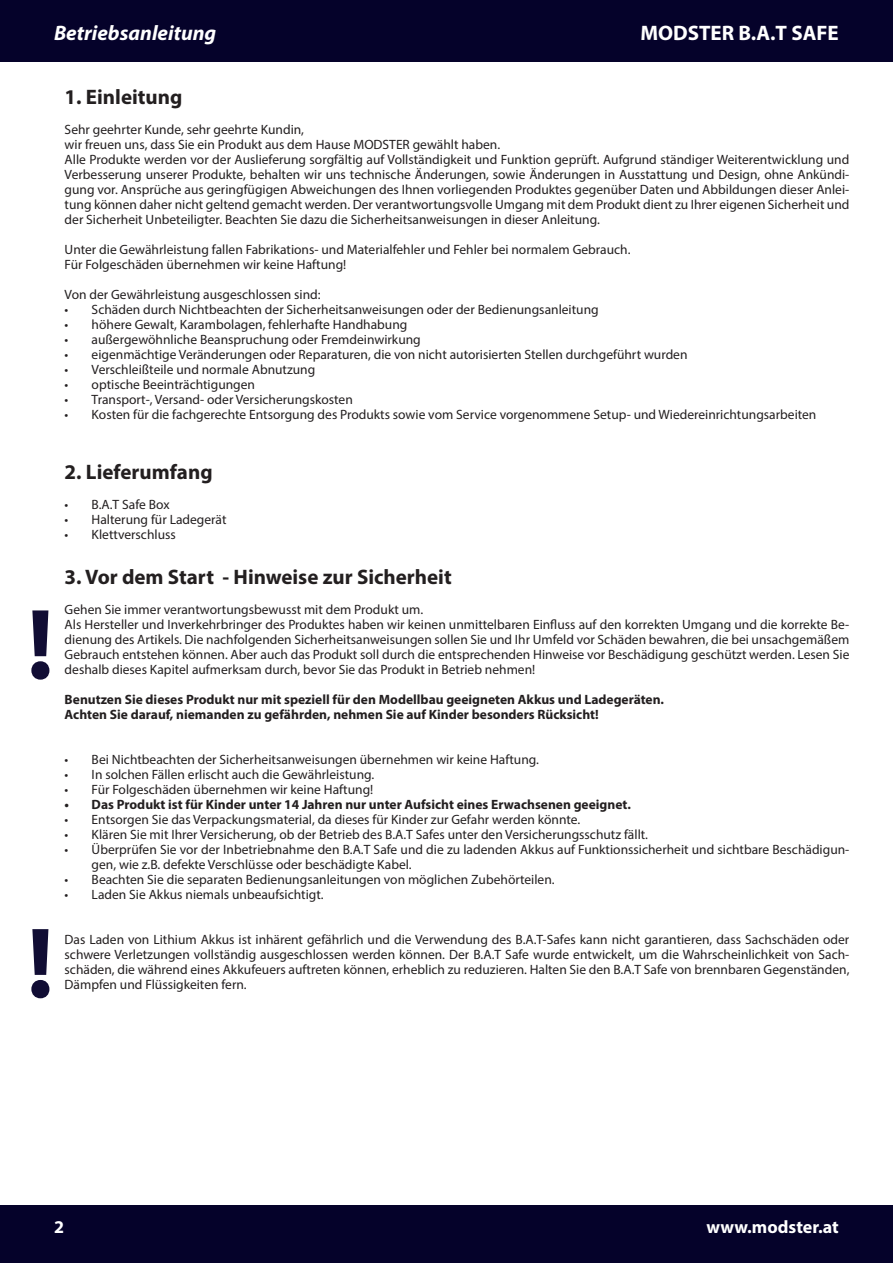
<style>
.page{position:relative;width:893px;height:1263px;background:#fff}
.page>*{position:absolute;margin:0;border:0;box-sizing:border-box;transform-origin:0 0}
.t1{font:700 100.95px "Myriad Pro";color:#110d34}
.t2{font:700 21px "Myriad Pro";color:#231f20}
.t3{font:italic 700 21px "Myriad Pro";color:#fff}
.t4{font:700 21px "Myriad Pro";color:#fff}
.t5{font:700 18px "Myriad Pro";color:#fff}
.t6{font:13.5px/15px "Myriad Pro";color:#231f20;text-align:justify}
.t7{font:700 13.5px "Myriad Pro";color:#231f20}
</style>
<div class="page">
<div style="left:0;top:0;width:893px;height:62px;background:#05022a"></div>
<div style="left:0;top:1205px;width:893px;height:58px;background:#05022a"></div>
<h2 class="t3" style="left:54px;top:19px;width:164px">Betriebsanleitung</h2>
<h2 class="t4" style="left:640px;top:19px;width:200px">MODSTER B.A.T SAFE</h2>
<p class="t2" style="left:65px;top:84px;width:119px">1. Einleitung</p>
<p class="t6" style="left:65px;top:122px;width:241px">Sehr geehrter Kunde, sehr geehrte Kundin,</p>
<p class="t6" style="left:65px;top:137px;width:437px">wir freuen uns, dass Sie ein Produkt aus dem Hause MODSTER gewählt haben.</p>
<p class="t6" style="left:65px;top:152px;width:786px">Alle Produkte werden vor der Auslieferung sorgfältig auf Vollständigkeit und Funktion geprüft. Aufgrund ständiger Weiterentwicklung und Verbesserung unserer Produkte, behalten wir uns technische Änderungen, sowie Änderungen in Ausstattung und Design, ohne Ankündi&shy;gung vor. Ansprüche aus geringfügigen Abweichungen des Ihnen vorliegenden Produktes gegenüber Daten und Abbildungen dieser Anlei&shy;tung können daher nicht geltend gemacht werden. Der verantwortungsvolle Umgang mit dem Produkt dient zu Ihrer eigenen Sicherheit und der Sicherheit Unbeteiligter. Beachten Sie dazu die Sicherheitsanweisungen in dieser Anleitung.</p>
<p class="t6" style="left:65px;top:242px;width:567px">Unter die Gewährleistung fallen Fabrikations- und Materialfehler und Fehler bei normalem Gebrauch.</p>
<p class="t6" style="left:65px;top:257px;width:283px">Für Folgeschäden übernehmen wir keine Haftung!</p>
<p class="t6" style="left:65px;top:287px;width:257px">Von der Gewährleistung ausgeschlossen sind:</p>
<p class="t6" style="left:65px;top:302px;width:536px">• Schäden durch Nichtbeachten der Sicherheitsanweisungen oder der Bedienungsanleitung</p>
<p class="t6" style="left:65px;top:317px;width:344px">• höhere Gewalt, Karambolagen, fehlerhafte Handhabung</p>
<p class="t6" style="left:65px;top:332px;width:358px">• außergewöhnliche Beanspruchung oder Fremdeinwirkung</p>
<p class="t6" style="left:65px;top:347px;width:624px">• eigenmächtige Veränderungen oder Reparaturen, die von nicht autorisierten Stellen durchgeführt wurden</p>
<p class="t6" style="left:65px;top:362px;width:252px">• Verschleißteile und normale Abnutzung</p>
<p class="t6" style="left:65px;top:377px;width:192px">• optische Beeinträchtigungen</p>
<p class="t6" style="left:65px;top:392px;width:290px">• Transport-, Versand- oder Versicherungskosten</p>
<p class="t6" style="left:65px;top:407px;width:753px">• Kosten für die fachgerechte Entsorgung des Produkts sowie vom Service vorgenommene Setup- und Wiedereinrichtungsarbeiten</p>
<p class="t1" style="left:27px;top:579px;width:29px">!</p>
<p class="t1" style="left:27px;top:897px;width:29px">!</p>
<p class="t2" style="left:65px;top:459px;width:150px">2. Lieferumfang</p>
<p class="t6" style="left:65px;top:497px;width:107px">• B.A.T Safe Box</p>
<p class="t6" style="left:65px;top:512px;width:163px">• Halterung für Ladegerät</p>
<p class="t6" style="left:65px;top:527px;width:113px">• Klettverschluss</p>
<p class="t2" style="left:65px;top:564px;width:389px">3. Vor dem Start - Hinweise zur Sicherheit</p>
<p class="t6" style="left:65px;top:602px;width:360px">Gehen Sie immer verantwortungsbewusst mit dem Produkt um.</p>
<p class="t6" style="left:65px;top:617px;width:786px">Als Hersteller und Inverkehrbringer des Produktes haben wir keinen unmittelbaren Einfluss auf den korrekten Umgang und die korrekte Be&shy;dienung des Artikels. Die nachfolgenden Sicherheitsanweisungen sollen Sie und Ihr Umfeld vor Schäden bewahren, die bei unsachgemäßem Gebrauch entstehen können. Aber auch das Produkt soll durch die entsprechenden Hinweise vor Beschädigung geschützt werden. Lesen Sie deshalb dieses Kapitel aufmerksam durch, bevor Sie das Produkt in Betrieb nehmen!</p>
<p class="t7" style="left:65px;top:691px;width:601px">Benutzen Sie dieses Produkt nur mit speziell für den Modellbau geeigneten Akkus und Ladegeräten.</p>
<p class="t7" style="left:65px;top:706px;width:536px">Achten Sie darauf, niemanden zu gefährden, nehmen Sie auf Kinder besonders Rücksicht!</p>
<p class="t6" style="left:65px;top:752px;width:476px">• Bei Nichtbeachten der Sicherheitsanweisungen übernehmen wir keine Haftung.</p>
<p class="t6" style="left:65px;top:767px;width:311px">• In solchen Fällen erlischt auch die Gewährleistung.</p>
<p class="t6" style="left:65px;top:782px;width:310px">• Für Folgeschäden übernehmen wir keine Haftung!</p>
<p class="t7" style="left:65px;top:796px;width:568px">• Das Produkt ist für Kinder unter 14 Jahren nur unter Aufsicht eines Erwachsenen geeignet.</p>
<p class="t6" style="left:65px;top:812px;width:517px">• Entsorgen Sie das Verpackungsmaterial, da dieses für Kinder zur Gefahr werden könnte.</p>
<p class="t6" style="left:65px;top:827px;width:585px">• Klären Sie mit Ihrer Versicherung, ob der Betrieb des B.A.T Safes unter den Versicherungsschutz fällt.</p>
<p class="t6" style="left:92px;top:842px;width:759px;text-indent:-27px">• Überprüfen Sie vor der Inbetriebnahme den B.A.T Safe und die zu ladenden Akkus auf Funktionssicherheit und sichtbare Beschädigun&shy;gen, wie z.B. defekte Verschlüsse oder beschädigte Kabel.</p>
<p class="t6" style="left:65px;top:872px;width:492px">• Beachten Sie die separaten Bedienungsanleitungen von möglichen Zubehörteilen.</p>
<p class="t6" style="left:65px;top:887px;width:260px">• Laden Sie Akkus niemals unbeaufsichtigt.</p>
<p class="t6" style="left:65px;top:932px;width:786px">Das Laden von Lithium Akkus ist inhärent gefährlich und die Verwendung des B.A.T-Safes kann nicht garantieren, dass Sachschäden oder schwere Verletzungen vollständig ausgeschlossen werden können. Der B.A.T Safe wurde entwickelt, um die Wahrscheinlichkeit von Sach&shy;schäden, die während eines Akkufeuers auftreten können, erheblich zu reduzieren. Halten Sie den B.A.T Safe von brennbaren Gegenständen, Dämpfen und Flüssigkeiten fern.</p>
<h3 class="t5" style="left:54px;top:1215px;width:11px">2</h3>
<h3 class="t5" style="left:706px;top:1215px;width:134px">www.modster.at</h3>
</div>
